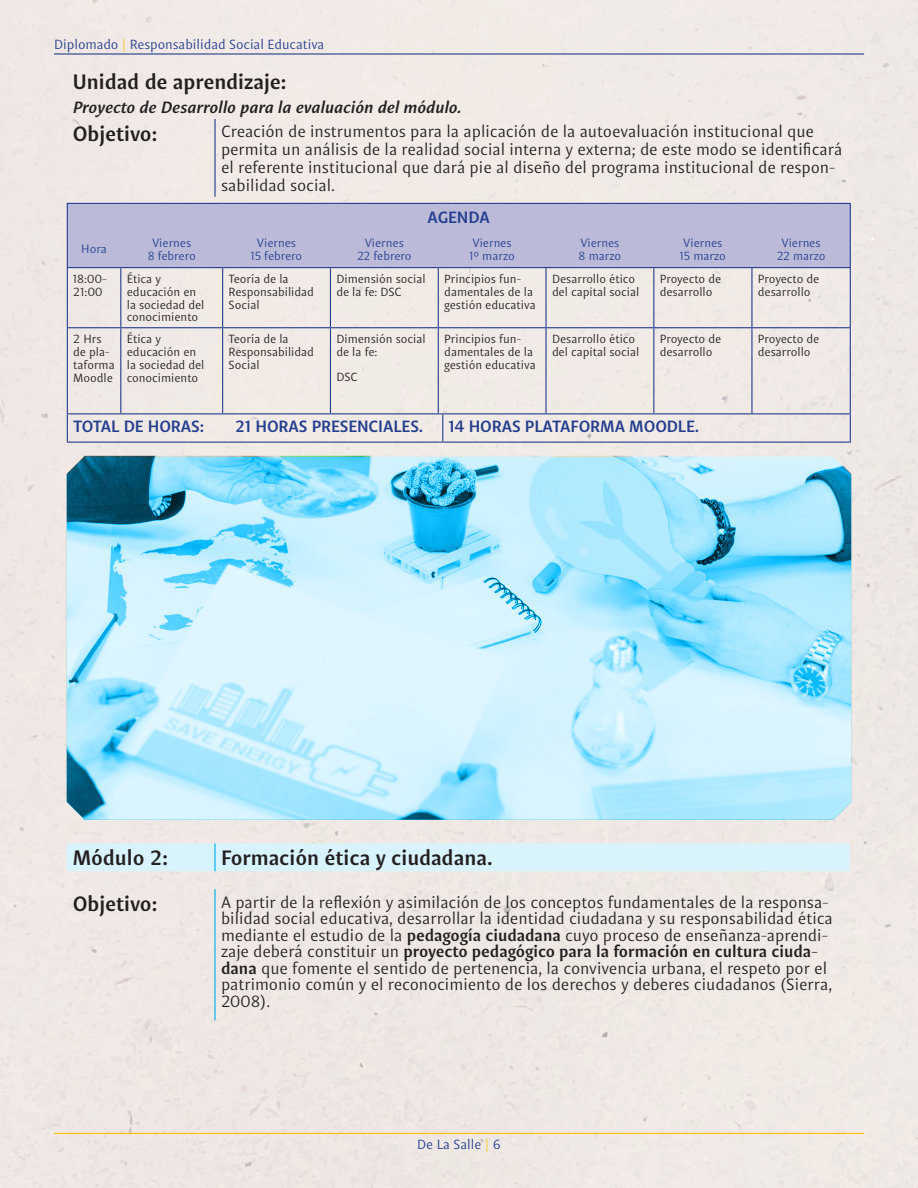
<style>
.page{position:relative;width:918px;height:1188px;background:#fff}
.page>*{position:absolute;margin:0;border:0;box-sizing:border-box;transform-origin:0 0}
.t1{font:700 21px "Indivisa Text Sans";color:#231f20}
.t2{font:16.5px/16.5px "Indivisa Text Sans";letter-spacing:-.005em;color:#231f20}
.t3{font:700 16.5px "Indivisa Text Sans";letter-spacing:-.01em;color:#253f8e}
.t4{font:italic 700 16.5px "Indivisa Text Sans";color:#231f20}
.t5{font:13.5px "Indivisa Text Sans";color:#253f8e}
.t6{font:12px/12.9px "Indivisa Text Sans";color:#231f20}
.t7{font:12px "Indivisa Text Sans";letter-spacing:-.005em;color:#253f8e}
.s1{color:#ffc000}
.s2{font-weight:700}
</style>
<div class="page">
<hr style="left:54px;top:53px;width:810px;height:2px;background:#253f8e">
<hr style="left:54px;top:1133px;width:810px;height:1px;background:#ffc000">
<hr style="left:214px;top:119px;width:2px;height:78px;background:#253f8e">
<div style="left:68px;top:204px;width:782px;height:63px;background:#bbbbd9"></div>
<hr style="left:67px;top:203px;width:54px;height:1px;background:#253f8e">
<svg style="left:67px;top:204px;width:1px;height:26px"></svg>
<hr style="left:121px;top:203px;width:102px;height:1px;background:#253f8e">
<hr style="left:223px;top:203px;width:107px;height:1px;background:#253f8e">
<hr style="left:330px;top:203px;width:108px;height:1px;background:#253f8e">
<hr style="left:443px;top:203px;width:103px;height:1px;background:#253f8e">
<hr style="left:546px;top:203px;width:108px;height:1px;background:#253f8e">
<hr style="left:654px;top:203px;width:98px;height:1px;background:#253f8e">
<hr style="left:752px;top:203px;width:99px;height:1px;background:#253f8e">
<svg style="left:850px;top:204px;width:1px;height:26px"></svg>
<hr style="left:67px;top:230px;width:1px;height:37px;background:#253f8e">
<hr style="left:850px;top:230px;width:1px;height:37px;background:#253f8e">
<hr style="left:67px;top:267px;width:54px;height:1px;background:#253f8e">
<hr style="left:67px;top:268px;width:1px;height:59px;background:#253f8e">
<hr style="left:121px;top:267px;width:102px;height:1px;background:#253f8e">
<hr style="left:120px;top:268px;width:1px;height:59px;background:#253f8e">
<hr style="left:223px;top:267px;width:107px;height:1px;background:#253f8e">
<hr style="left:222px;top:268px;width:1px;height:59px;background:#253f8e">
<hr style="left:330px;top:267px;width:108px;height:1px;background:#253f8e">
<hr style="left:330px;top:268px;width:1px;height:59px;background:#253f8e">
<hr style="left:438px;top:268px;width:1px;height:59px;background:#253f8e">
<hr style="left:443px;top:267px;width:103px;height:1px;background:#253f8e">
<hr style="left:546px;top:267px;width:108px;height:1px;background:#253f8e">
<hr style="left:545px;top:268px;width:2px;height:59px;background:#253f8e">
<hr style="left:654px;top:267px;width:98px;height:1px;background:#253f8e">
<hr style="left:653px;top:268px;width:1px;height:59px;background:#253f8e">
<hr style="left:752px;top:267px;width:99px;height:1px;background:#253f8e">
<hr style="left:751px;top:268px;width:2px;height:59px;background:#253f8e">
<hr style="left:850px;top:268px;width:1px;height:59px;background:#253f8e">
<hr style="left:67px;top:327px;width:54px;height:1px;background:#253f8e">
<hr style="left:67px;top:328px;width:1px;height:85px;background:#253f8e">
<hr style="left:121px;top:327px;width:102px;height:1px;background:#253f8e">
<hr style="left:120px;top:328px;width:1px;height:85px;background:#253f8e">
<hr style="left:223px;top:327px;width:107px;height:1px;background:#253f8e">
<hr style="left:222px;top:328px;width:1px;height:85px;background:#253f8e">
<hr style="left:330px;top:327px;width:108px;height:1px;background:#253f8e">
<hr style="left:330px;top:328px;width:1px;height:85px;background:#253f8e">
<hr style="left:438px;top:328px;width:1px;height:85px;background:#253f8e">
<hr style="left:443px;top:327px;width:103px;height:1px;background:#253f8e">
<hr style="left:546px;top:327px;width:108px;height:1px;background:#253f8e">
<hr style="left:545px;top:328px;width:2px;height:85px;background:#253f8e">
<hr style="left:654px;top:327px;width:98px;height:1px;background:#253f8e">
<hr style="left:653px;top:328px;width:1px;height:85px;background:#253f8e">
<hr style="left:752px;top:327px;width:99px;height:1px;background:#253f8e">
<hr style="left:751px;top:328px;width:2px;height:85px;background:#253f8e">
<hr style="left:850px;top:328px;width:1px;height:85px;background:#253f8e">
<hr style="left:67px;top:413px;width:54px;height:1px;background:#253f8e">
<svg style="left:67px;top:414px;width:1px;height:28px"></svg>
<hr style="left:121px;top:413px;width:102px;height:1px;background:#253f8e">
<hr style="left:223px;top:413px;width:107px;height:1px;background:#253f8e">
<hr style="left:330px;top:413px;width:108px;height:1px;background:#253f8e">
<hr style="left:443px;top:413px;width:103px;height:1px;background:#253f8e">
<hr style="left:546px;top:413px;width:108px;height:1px;background:#253f8e">
<hr style="left:654px;top:413px;width:98px;height:1px;background:#253f8e">
<hr style="left:752px;top:413px;width:99px;height:1px;background:#253f8e">
<svg style="left:850px;top:414px;width:1px;height:28px"></svg>
<hr style="left:67px;top:442px;width:54px;height:1px;background:#253f8e">
<hr style="left:121px;top:442px;width:102px;height:1px;background:#253f8e">
<hr style="left:223px;top:442px;width:107px;height:1px;background:#253f8e">
<hr style="left:330px;top:442px;width:108px;height:1px;background:#253f8e">
<svg style="left:438px;top:413px;width:5px;height:30px"></svg>
<hr style="left:443px;top:442px;width:103px;height:1px;background:#253f8e">
<hr style="left:546px;top:442px;width:108px;height:1px;background:#253f8e">
<hr style="left:654px;top:442px;width:98px;height:1px;background:#253f8e">
<hr style="left:752px;top:442px;width:99px;height:1px;background:#253f8e">
<div style="left:67px;top:843px;width:783px;height:28px;background:#d9f3fd"></div>
<hr style="left:214px;top:843px;width:2px;height:28px;background:#00b0f0">
<hr style="left:214px;top:889px;width:2px;height:131px;background:#00b0f0">
<svg style="left:67px;top:457px;width:784px;height:363px;background:#afe5f9"></svg>
<p class="t5" style="left:54px;top:34px;width:272px">Diplomado <span class="s1">|</span> Responsabilidad Social Educativa</p>
<p class="t1" style="left:73px;top:64px;width:215px">Unidad de aprendizaje:</p>
<p class="t4" style="left:73px;top:93px;width:391px">Proyecto de Desarrollo para la evaluación del módulo.</p>
<p class="t1" style="left:73px;top:116px;width:86px">Objetivo:</p>
<p class="t2" style="left:221px;top:122px;width:623px;line-height:17.9px">Creación de instrumentos para la aplicación de la autoevaluación institucional que permita un análisis de la realidad social interna y externa; de este modo se identificará el referente institucional que dará pie al diseño del programa institucional de respon&shy;sabilidad social.</p>
<p class="t3" style="left:428px;top:203px;width:64px">AGENDA</p>
<p class="t7" style="left:81px;top:239px;width:27px">Hora</p>
<p class="t7" style="left:152px;top:233px;width:41px">Viernes</p>
<p class="t7" style="left:148px;top:246px;width:50px">8 febrero</p>
<p class="t7" style="left:257px;top:233px;width:41px">Viernes</p>
<p class="t7" style="left:251px;top:246px;width:53px">15 febrero</p>
<p class="t7" style="left:365px;top:233px;width:41px">Viernes</p>
<p class="t7" style="left:357px;top:246px;width:56px">22 febrero</p>
<p class="t7" style="left:473px;top:233px;width:41px">Viernes</p>
<p class="t7" style="left:469px;top:246px;width:47px">1º marzo</p>
<p class="t7" style="left:580px;top:233px;width:41px">Viernes</p>
<p class="t7" style="left:579px;top:246px;width:44px">8 marzo</p>
<p class="t7" style="left:683px;top:233px;width:41px">Viernes</p>
<p class="t7" style="left:680px;top:246px;width:48px">15 marzo</p>
<p class="t7" style="left:782px;top:233px;width:41px">Viernes</p>
<p class="t7" style="left:777px;top:246px;width:50px">22 marzo</p>
<p class="t6" style="left:73px;top:271px;width:35px">18:00-<br>21:00</p>
<p class="t6" style="left:127px;top:271px;width:79px">Ética y educación en la sociedad del conocimiento</p>
<p class="t6" style="left:229px;top:271px;width:87px">Teoría de la<br>Responsabilidad<br>Social</p>
<p class="t6" style="left:336px;top:271px;width:91px">Dimensión social de la fe: DSC</p>
<p class="t6" style="left:444px;top:271px;width:93px">Principios fun&shy;damentales de la gestión educativa</p>
<p class="t6" style="left:552px;top:271px;width:89px">Desarrollo ético del capital social</p>
<p class="t6" style="left:660px;top:271px;width:63px">Proyecto de desarrollo</p>
<p class="t6" style="left:758px;top:271px;width:63px">Proyecto de desarrollo</p>
<p class="t6" style="left:73px;top:331px;width:43px">2 Hrs de pla&shy;taforma<br>Moodle</p>
<p class="t6" style="left:127px;top:331px;width:79px">Ética y educación en la sociedad del conocimiento</p>
<p class="t6" style="left:229px;top:331px;width:87px">Teoría de la<br>Responsabilidad<br>Social</p>
<p class="t6" style="left:336px;top:331px;width:91px">Dimensión social de la fe:</p>
<p class="t6" style="left:444px;top:331px;width:93px">Principios fun&shy;damentales de la gestión educativa</p>
<p class="t6" style="left:552px;top:331px;width:89px">Desarrollo ético del capital social</p>
<p class="t6" style="left:660px;top:331px;width:63px">Proyecto de desarrollo</p>
<p class="t6" style="left:758px;top:331px;width:63px">Proyecto de desarrollo</p>
<p class="t6" style="left:336px;top:369px;width:23px">DSC</p>
<p class="t3" style="left:73px;top:413px;width:132px">TOTAL DE HORAS:</p>
<p class="t3" style="left:235px;top:413px;width:189px">21 HORAS PRESENCIALES.</p>
<p class="t3" style="left:449px;top:413px;width:252px">14 HORAS PLATAFORMA MOODLE.</p>
<p class="t1" style="left:73px;top:840px;width:97px">Módulo 2:</p>
<p class="t1" style="left:221px;top:840px;width:273px">Formación ética y ciudadana.</p>
<p class="t1" style="left:73px;top:886px;width:86px">Objetivo:</p>
<p class="t2" style="left:221px;top:893px;width:613px">A partir de la reflexión y asimilación de los conceptos fundamentales de la responsa&shy;bilidad social educativa, desarrollar la identidad ciudadana y su responsabilidad ética mediante el estudio de la <span class="s2">pedagogía ciudadana</span> cuyo proceso de enseñanza-aprendi&shy;zaje deberá constituir un <span class="s2">proyecto pedagógico para la formación en cultura ciuda&shy;dana</span> que fomente el sentido de pertenencia, la convivencia urbana, el respeto por el patrimonio común y el reconocimiento de los derechos y deberes ciudadanos (Sierra, 2008).</p>
<p class="t5" style="left:417px;top:1134px;width:85px">De La Salle <span class="s1">|</span> 6</p>
</div>
